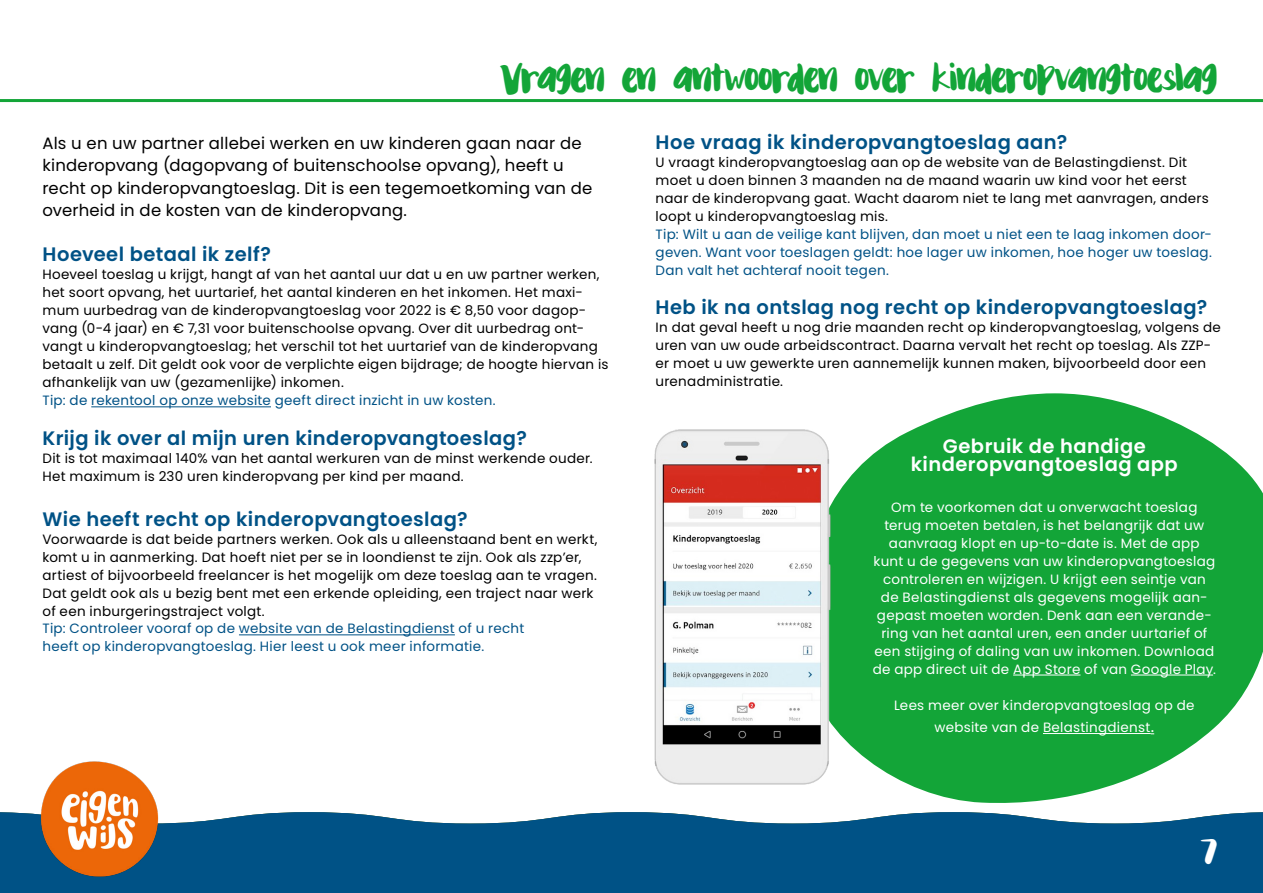
<style>
.page{position:relative;width:1263px;height:893px;background:#fff}
.page>*{position:absolute;margin:0;border:0;box-sizing:border-box;transform-origin:0 0}
.t1{font:45px "Mix Yonder";letter-spacing:-.025em;color:#13a538}
.t2{font:45px "Mix Yonder";color:#fff}
.t3{font:600 19.5px "Poppins";letter-spacing:.02em;color:#005286}
.t4{font:600 19.5px/18px "Poppins";letter-spacing:.02em;color:#fff;text-align:center}
.t5{font:16.5px/22.5px "Poppins";letter-spacing:.01em;color:#000}
.t6{font:13.5px/18px "Poppins";letter-spacing:.02em;color:#000}
.t7{font:13.5px/18px "Poppins";letter-spacing:.02em;color:#fff;text-align:center}
.t8{font:13.5px/18px "Poppins";letter-spacing:.02em;color:#005286}
.s1{font-size:16.5px}
</style>
<div class="page">
<svg style="left:0;top:812px;width:1263px;height:81px;background:#115d8e"></svg>
<img style="left:26px;top:761px;width:148px;height:130px">
<hr style="left:0;top:99px;width:1263px;height:3px;background:#13a538">
<hr style="left:91px;top:406px;width:180px;height:1px;background:#005286">
<hr style="left:239px;top:634px;width:216px;height:1px;background:#005286">
<svg style="left:868px;top:393px;width:395px;height:410px;background:#33b153"></svg>
<img style="left:654px;top:429px;width:214px;height:356px">
<hr style="left:1013px;top:675px;width:67px;height:1px;background:#fff">
<hr style="left:1131px;top:675px;width:82px;height:1px;background:#fff">
<hr style="left:1043px;top:733px;width:108px;height:1px;background:#fff">
<h1 class="t1" style="left:500px;top:52px;width:719px">Vragen en antwoorden over kinderopvangtoeslag</h1>
<p class="t5" style="left:43px;top:132px;width:551px">Als u en uw partner allebei werken en uw kinderen gaan naar de kinderopvang (dagopvang of buitenschoolse opvang), heeft u recht op kinderopvangtoeslag. Dit is een tegemoetkoming van de overheid in de kosten van de kinderopvang.</p>
<h2 class="t3" style="left:43px;top:243px;width:230px">Hoeveel betaal ik zelf?</h2>
<p class="t6" style="left:43px;top:266px;width:568px">Hoeveel toeslag u krijgt, hangt af van het aantal uur dat u en uw partner werken, het soort opvang, het uurtarief, het aantal kinderen en het inkomen. Het maxi&shy;mum uurbedrag van de kinderopvangtoeslag voor 2022 is € 8,50 voor dagop&shy;vang (0-4 jaar) en € 7,31 voor buitenschoolse opvang. Over dit uurbedrag ont&shy;vangt u kinderopvangtoeslag; het verschil tot het uurtarief van de kinderopvang betaalt u zelf. Dit geldt ook voor de verplichte eigen bijdrage; de hoogte hiervan is afhankelijk van uw (gezamenlijke) inkomen.</p>
<p class="t8" style="left:43px;top:392px;width:455px">Tip: de rekentool op onze website geeft direct inzicht in uw kosten.</p>
<h2 class="t3" style="left:43px;top:426px;width:486px">Krijg ik over al mijn uren kinderopvangtoeslag?</h2>
<p class="t6" style="left:43px;top:449px;width:552px">Dit is tot maximaal 140% van het aantal werkuren van de minst werkende ouder.<br>Het maximum is 230 uren kinderopvang per kind per maand.</p>
<h2 class="t3" style="left:43px;top:507px;width:427px">Wie heeft recht op kinderopvangtoeslag?</h2>
<p class="t6" style="left:43px;top:530px;width:556px">Voorwaarde is dat beide partners werken. Ook als u alleenstaand bent en werkt, komt u in aanmerking. Dat hoeft niet per se in loondienst te zijn. Ook als zzp’er, artiest of bijvoorbeeld freelancer is het mogelijk om deze toeslag aan te vragen.<br>Dat geldt ook als u bezig bent met een erkende opleiding, een traject naar werk of een inburgeringstraject volgt.</p>
<p class="t8" style="left:43px;top:620px;width:483px">Tip: Controleer vooraf op de website van de Belastingdienst of u recht heeft op kinderopvangtoeslag. Hier leest u ook meer informatie.</p>
<h2 class="t3" style="left:656px;top:131px;width:413px">Hoe vraag ik kinderopvangtoeslag aan?</h2>
<p class="t6" style="left:656px;top:153px;width:555px">U vraagt kinderopvangtoeslag aan op de website van de Belastingdienst. Dit moet u doen binnen 3 maanden na de maand waarin uw kind voor het eerst naar de kinderopvang gaat. Wacht daarom niet te lang met aanvragen, anders loopt u kinderopvangtoeslag mis.</p>
<p class="t8" style="left:656px;top:225px;width:558px;text-align:justify">Tip: Wilt u aan de veilige kant blijven, dan moet u niet een te laag inkomen door&shy;geven. Want voor toeslagen geldt: hoe lager uw inkomen, hoe hoger uw toeslag.<br>Dan valt het achteraf nooit tegen.</p>
<h2 class="t3" style="left:656px;top:296px;width:553px">Heb ik na ontslag nog recht op kinderopvangtoeslag?</h2>
<p class="t6" style="left:656px;top:318px;width:567px">In dat geval heeft u nog drie maanden recht op kinderopvangtoeslag, volgens de uren van uw oude arbeidscontract. Daarna vervalt het recht op toeslag. Als ZZP&shy;er moet u uw gewerkte uren aannemelijk kunnen maken, bijvoorbeeld door een urenadministratie.</p>
<h2 class="t4" style="left:911px;top:437px;width:268px">Gebruik de handige kinderopvangtoeslag app</h2>
<p class="t7" style="left:873px;top:498px;width:345px">Om te voorkomen dat u onverwacht toeslag terug moeten betalen, is het belangrijk dat uw aanvraag klopt en up-to-date is. Met de app kunt u de gegevens van uw kinderopvangtoeslag controleren en wijzigen. U krijgt een seintje van de Belastingdienst als gegevens mogelijk aan&shy;gepast moeten worden. Denk aan een verande&shy;ring van het aantal uren, een ander uurtarief of een stijging of daling van uw inkomen. Download de app direct uit de App Store of van Google Play.</p>
<p class="t7" style="left:894px;top:694px;width:302px;line-height:22.5px">Lees meer over kinderopvangtoeslag op de website van de Belastingdienst<span class="s1">.</span></p>
<h1 class="t2" style="left:1200px;top:825px;width:18px">7</h1>
</div>
